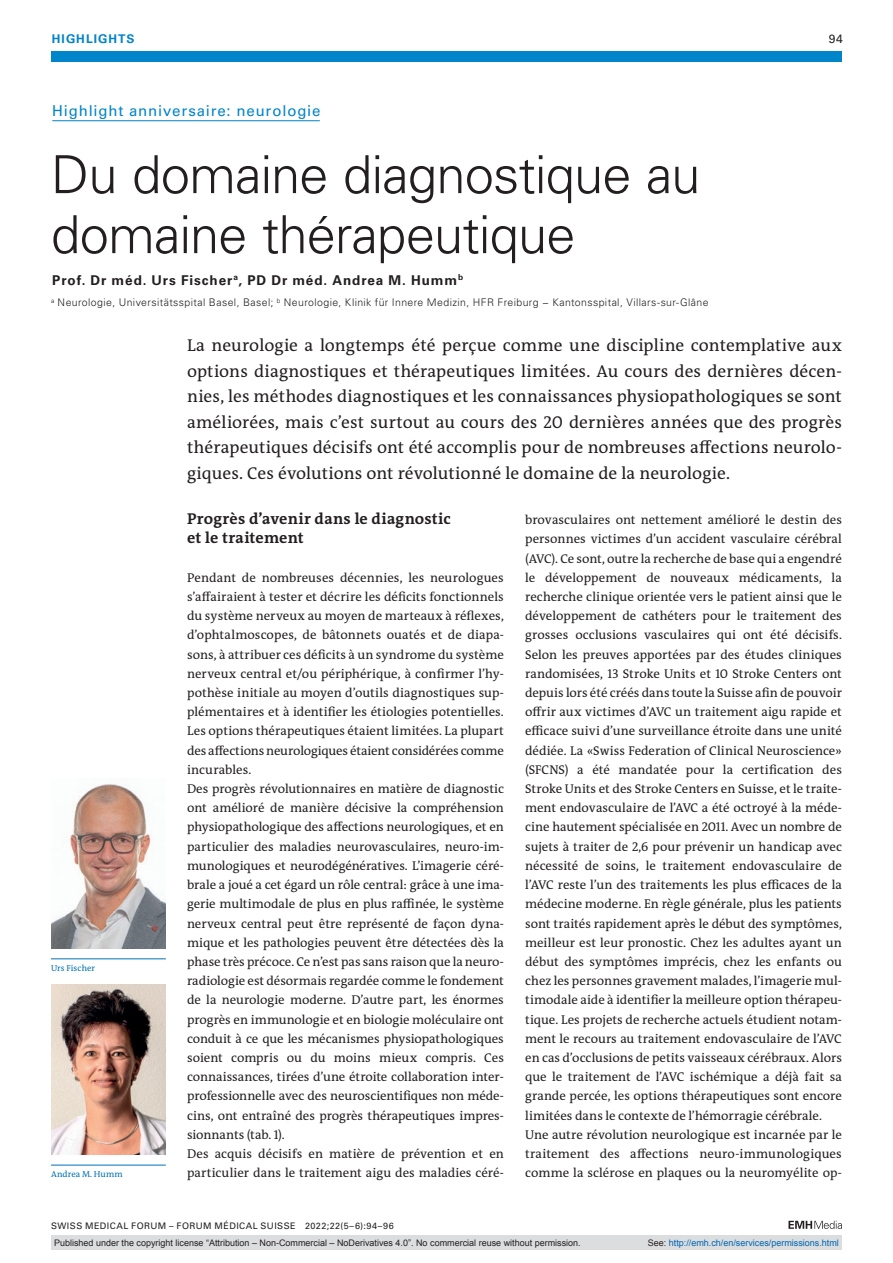
<style>
.page{position:relative;width:893px;height:1263px;background:#fff}
.page>*{position:absolute;margin:0;border:0;box-sizing:border-box;transform-origin:0 0}
.article-title{font:300 52.5px/60px "Univers LT Std";letter-spacing:-.015em;color:#231f20}
.section-pl{font:17.25px/25.5px "The Antiqua B W5 Plain";color:#231f20;text-align:justify}
.section-h1{font:700 15.75px/19.2px "The Antiqua B W7";letter-spacing:.015em;color:#231f20}
.pre-heading{font:15px "Univers LT Std";letter-spacing:.05em;color:#0084ca}
.author-notes{font:700 13.5px "Univers LT Std";letter-spacing:.065em;color:#231f20}
.section-pn{font:12.75px/19.2px "The Antiqua B W5 Plain";color:#231f20;text-align:justify}
.ressort{font:700 12px "Univers LT Std";letter-spacing:.085em;color:#0084ca}
.ressort-2{font:12px "Univers LT Std";color:#231f20}
.aff{font:300 10.5px "Univers LT Std";letter-spacing:.035em;color:#231f20}
.t1{font:9px "Arial";color:#231f20}
.fusszeile{font:9px "Univers LT Std";letter-spacing:.05em;color:#231f20}
.t2{font:9px "Arial";color:#0066b3}
.portrait-caption{font:8.7px "The Antiqua B W5 Plain";letter-spacing:.01em;color:#0072b2}
.s1{color:#231f20}
</style>
<div class="page">
<div style="left:51px;top:51px;width:791px;height:11px;background:#0084ca"></div>
<svg style="left:788px;top:1221px;width:54px;height:8px"></svg>
<hr style="left:52px;top:120px;width:268px;height:1px;background:#0084ca">
<hr style="left:51px;top:1165px;width:115px;height:1px;background:#0072b2">
<img style="left:51px;top:984px;width:115px;height:170px">
<hr style="left:51px;top:958px;width:115px;height:1px;background:#0072b2">
<img style="left:51px;top:784px;width:115px;height:164px">
<div style="left:51px;top:1235px;width:791px;height:15px;background:#dcdddf"></div>
<p class="ressort" style="left:52px;top:31px;width:84px">HIGHLIGHTS</p>
<p class="ressort-2" style="left:829px;top:31px;width:16px">94</p>
<p class="pre-heading" style="left:52px;top:102px;width:270px">Highlight anniversaire: neurologie</p>
<p class="article-title" style="left:51px;top:145px;width:651px">Du domaine diagnostique au domaine thérapeutique</p>
<p class="author-notes" style="left:52px;top:272px;width:412px">Prof. Dr méd. Urs Fischer<sup>a</sup>, PD Dr méd. Andrea M. Humm<sup>b</sup></p>
<p class="aff" style="left:51px;top:296px;width:659px"><sup>a</sup> Neurologie, Universitätsspital Basel, Basel; <sup>b</sup> Neurologie, Klinik für Innere Medizin, HFR Freiburg − Kantonsspital, Villars-sur-Glâne</p>
<p class="section-pl" style="left:187px;top:333px;width:656px">La neurologie a longtemps été perçue comme une discipline contemplative aux options diagnostiques et thérapeutiques limitées. Au cours des dernières décen&shy;nies, les méthodes diagnostiques et les connaissances physiopathologiques se sont améliorées, mais c’est surtout au cours des 20 dernières années que des progrès thérapeutiques décisifs ont été accomplis pour de nombreuses affections neurolo&shy;giques. Ces évolutions ont révolutionné le domaine de la neurologie.</p>
<p class="portrait-caption" style="left:51px;top:962px;width:46px">Urs Fischer</p>
<p class="portrait-caption" style="left:51px;top:1169px;width:73px">Andrea M. Humm</p>
<p class="section-h1" style="left:187px;top:509px;width:265px">Progrès d’avenir dans le diagnostic et le traitement</p>
<p class="section-pn" style="left:187px;top:568px;width:318px">Pendant de nombreuses décennies, les neurologues s’affairaient à tester et décrire les déficits fonctionnels du système nerveux au moyen de marteaux à réflexes, d’ophtalmoscopes, de bâtonnets ouatés et de diapa&shy;sons, à attribuer ces déficits à un syndrome du système nerveux central et/ou périphérique, à confirmer l’hy&shy;pothèse initiale au moyen d’outils diagnostiques sup&shy;plémentaires et à identifier les étiologies potentielles.<br>Les options thérapeutiques étaient limitées. La plupart des affections neurologiques étaient considérées comme incurables.</p>
<p class="section-pn" style="left:187px;top:779px;width:318px">Des progrès révolutionnaires en matière de diagnostic ont amélioré de manière décisive la compréhension physiopathologique des affections neurologiques, et en particulier des maladies neurovasculaires, neuro-im&shy;munologiques et neurodégénératives. L’imagerie céré&shy;brale a joué a cet égard un rôle central: grâce à une ima&shy;gerie multimodale de plus en plus raffinée, le système nerveux central peut être représenté de façon dyna&shy;mique et les pathologies peuvent être détectées dès la phase très précoce. Ce n’est pas sans raison que la neuro&shy;radiologie est désormais regardée comme le fondement de la neurologie moderne. D’autre part, les énormes progrès en immunologie et en biologie moléculaire ont conduit à ce que les mécanismes physiopathologiques soient compris ou du moins mieux compris. Ces connaissances, tirées d’une étroite collaboration inter&shy;professionnelle avec des neuroscientifiques non méde&shy;cins, ont entraîné des progrès thérapeutiques impres&shy;sionnants (tab. 1).</p>
<p class="section-pn" style="left:187px;top:1144px;width:318px">Des acquis décisifs en matière de prévention et en particulier dans le traitement aigu des maladies céré-</p>
<p class="fusszeile" style="left:51px;top:1220px;width:344px">SWISS MEDICAL FORUM – FORUM MÉDICAL SUISSE 2022;22(5–6):94–96</p>
<p class="section-pn" style="left:525px;top:510px;width:318px">brovasculaires ont nettement amélioré le destin des personnes victimes d’un accident vasculaire cérébral (AVC). Ce sont, outre la recherche de base qui a engendré le développement de nouveaux médicaments, la recherche clinique orientée vers le patient ainsi que le développement de cathéters pour le traitement des grosses occlusions vasculaires qui ont été décisifs.<br>Selon les preuves apportées par des études cliniques randomisées, 13 Stroke Units et 10 Stroke Centers ont depuis lors été créés dans toute la Suisse afin de pouvoir offrir aux victimes d’AVC un traitement aigu rapide et efficace suivi d’une surveillance étroite dans une unité dédiée. La «Swiss Federation of Clinical Neuroscience» (SFCNS) a été mandatée pour la certification des Stroke Units et des Stroke Centers en Suisse, et le traite&shy;ment endovasculaire de l’AVC a été octroyé à la méde&shy;cine hautement spécialisée en 2011. Avec un nombre de sujets à traiter de 2,6 pour prévenir un handicap avec nécessité de soins, le traitement endovasculaire de l’AVC reste l’un des traitements les plus efficaces de la médecine moderne. En règle générale, plus les patients sont traités rapidement après le début des symptômes, meilleur est leur pronostic. Chez les adultes ayant un début des symptômes imprécis, chez les enfants ou chez les personnes gravement malades, l’imagerie mul&shy;timodale aide à identifier la meilleure option thérapeu&shy;tique. Les projets de recherche actuels étudient notam&shy;ment le recours au traitement endovasculaire de l’AVC en cas d’occlusions de petits vaisseaux cérébraux. Alors que le traitement de l’AVC ischémique a déjà fait sa grande percée, les options thérapeutiques sont encore limitées dans le contexte de l’hémorragie cérébrale.</p>
<p class="section-pn" style="left:525px;top:1125px;width:318px">Une autre révolution neurologique est incarnée par le traitement des affections neuro-immunologiques comme la sclérose en plaques ou la neuromyélite op-</p>
<p class="t1" style="left:54px;top:1237px;width:528px">Published under the copyright license “Attribution – Non-Commercial – NoDerivatives 4.0”. No commercial reuse without permission.</p>
<p class="t2" style="left:648px;top:1237px;width:193px"><span class="s1">See:</span> http://emh.ch/en/services/permissions.html</p>
</div>
